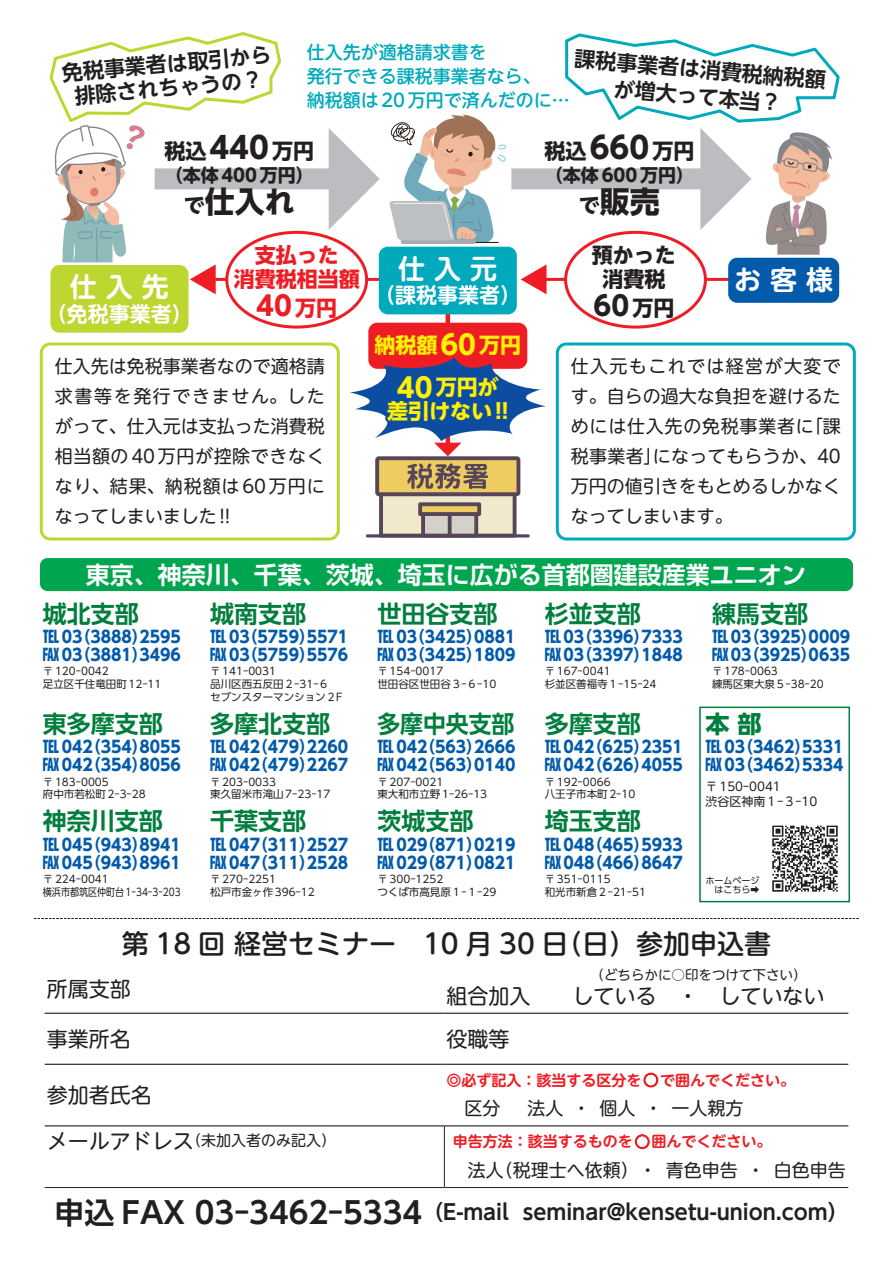
<style>
.page{position:relative;width:893px;height:1263px;background:#fff}
.page>*{position:absolute;margin:0;border:0;box-sizing:border-box;transform-origin:0 0}
.t1{font:700 30px "UD Shin Go NT Pr 6 N";color:#231f20}
.t2{font:500 27px "UD Shin M Go Pr 6";color:#231f20}
.t3{font:700 27px "UD Shin M Go Pr 6 N De";color:#fff}
.t4{font:700 27px "UD Shin Go NT Pr 6 N";color:#ee1d23}
.t5{font:700 27px "UD Shin Go NT Pr 6 N";color:#231f20}
.t6{font:700 24px "UD Shin Go Pr 6 N De";color:#007e3d}
.t7{font:700 24px "Shin Go Pro De";color:#fff}
.t8{font:700 24px "UD Shin Go Pr 6 N De";color:#007e3d;scale:.95 1}
.t9{font:700 24px "UD Shin Go Pr 6 N";color:#007e3d}
.t10{font:700 21.15px "UD Shin Go Pro De";color:#231f20}
.t11{font:700 21px/24px "UD Shin Go NT Pr 6 N De";color:#231f20;text-align:center}
.t12{font:21px "UD Shin M Go Pr 6";color:#231f20}
.t13{font:700 21px/24px "UD Shin Go NT Pr 6 N";color:#231f20;text-align:center}
.t14{font:700 21px/42px "UD Shin Go NT Pr 6 N";color:#fff101;text-align:center}
.t15{font:700 21px "UD Shin M Go Pr 6 N De";color:#fff}
.t16{font:700 21px/24px "UD Shin Go NT Pr 6 N";color:#ee1d23;text-align:center}
.t17{font:18px/30px "UD Shin M Go Pr 6 N";color:#231f20;text-align:justify}
.t18{font:500 18px/24px "UD Shin M Go Pr 6 N";color:#00aabc}
.t19{font:18px "UD Shin M Go Pr 6";color:#231f20}
.t20{font:700 18px "UD Shin Go NT Pr 6 N";color:#231f20}
.t21{font:700 16.5px/18px "UD Shin Go Pr 6 N";color:#015aaa}
.t22{font:700 15px "UD Shin M Go Pr 6 De";color:#ee1d23}
.t23{font:15px "UD Shin M Go Pr 6";color:#231f20}
.t24{font:13.5px "UD Shin M Go Pr 6";color:#231f20}
.t25{font:12px/15px "UD Shin Go Pr 6 N";color:#231f20}
.t26{font:10.5px/12.8px "UD Shin Go Pr 6 N";color:#231f20}
.t27{font:9px/9px "UD Shin Go Pr 6 N";color:#231f20;text-align:right}
.s1{font-size:30px}
.s2{font-size:21px}
.s3{font-size:27px}
.s4{font-size:29.85px}
</style>
<div class="page">
<div style="left:40px;top:558px;width:813px;height:33px;background:#00a54f;border-radius:8px"></div>
<div style="left:699px;top:706px;width:151px;height:196px;border:2px solid #007e3d"></div>
<img style="left:772px;top:825px;width:66px;height:67px">
<hr style="left:45px;top:1013px;width:399px;height:1px;background:#000">
<hr style="left:444px;top:1013px;width:404px;height:1px;background:#000">
<hr style="left:45px;top:1064px;width:399px;height:1px;background:#000">
<hr style="left:444px;top:1064px;width:404px;height:1px;background:#000">
<hr style="left:45px;top:1125px;width:399px;height:1px;background:#000">
<hr style="left:444px;top:1125px;width:404px;height:1px;background:#000">
<hr style="left:45px;top:1187px;width:399px;height:1px;background:#231f20">
<hr style="left:444px;top:1187px;width:404px;height:1px;background:#231f20">
<hr style="left:444px;top:1126px;width:1px;height:61px;background:#231f20">
<svg style="left:34px;top:918px;width:825px;height:1px"></svg>
<hr style="left:542px;top:278px;width:198px;height:3px;background:#ee1d23">
<div style="left:225px;top:231px;width:143px;height:98px;border:3px solid #ee1d23;border-radius:50%"></div>
<div style="left:566px;top:232px;width:139px;height:95px;background:#fff;border-radius:50%"></div>
<div style="left:564px;top:231px;width:143px;height:98px;border:3px solid #ee1d23;border-radius:50%"></div>
<div style="left:155px;top:168px;width:180px;height:21px;background:#bcbdc0"></div>
<div style="left:511px;top:168px;width:196px;height:21px;background:#bcbdc0"></div>
<div style="left:40px;top:342px;width:300px;height:198px;border:3px solid #bed630;border-radius:9px"></div>
<div style="left:556px;top:342px;width:300px;height:198px;border:3px solid #00aabc;border-radius:9px"></div>
<div style="left:50px;top:265px;width:138px;height:68px;background:#bed630;border-radius:9px"></div>
<div style="left:728px;top:258px;width:111px;height:45px;background:#015aaa;border-radius:9px"></div>
<svg style="left:329px;top:115px;width:218px;height:422px"></svg>
<div style="left:494px;top:400px;width:9px;height:16px;border:4px solid #0d4da1"></div>
<div style="left:495px;top:414px;width:8px;height:7px;border:4px solid #0d4da1"></div>
<div style="left:501px;top:400px;width:8px;height:16px;border:4px solid #0d4da1"></div>
<div style="left:501px;top:414px;width:8px;height:7px;border:4px solid #0d4da1"></div>
<svg style="left:49px;top:32px;width:234px;height:262px"></svg>
<svg style="left:564px;top:33px;width:276px;height:222px"></svg>
<p class="t18" style="left:307px;top:39px;width:265px">仕入先が適格請求書を<br>発行できる課税事業者なら、<br>納税額は 20万円で済んだのに…</p>
<p class="t11" style="left:61px;top:60px;width:211px;rotate:-5deg">免税事業者は取引から排除されちゃうの？</p>
<p class="t11" style="left:576px;top:44px;width:253px;line-height:27px;rotate:5deg">課税事業者は消費税納税額が増大って本当？</p>
<p class="t13" style="left:164px;top:139px;width:151px">税込<span class="s1">440</span>万円</p>
<p class="t20" style="left:165px;top:160px;width:151px">（本体400万円）</p>
<h1 class="t1" style="left:184px;top:177px;width:112px"><span class="s2">で</span>仕入れ</h1>
<h2 class="t3" style="left:70px;top:264px;width:100px">仕 入 先</h2>
<p class="t15" style="left:46px;top:296px;width:148px">（免税事業者）</p>
<p class="t16" style="left:234px;top:242px;width:127px">支払った<br>消費税相当額</p>
<h2 class="t4" style="left:256px;top:284px;width:82px">40<span class="s2">万円</span></h2>
<p class="t17" style="left:55px;top:350px;width:272px">仕入先は免税事業者なので適格請求書等を発行できません。したがって、仕入元は支払った消費税相当額の 40万円が控除できなくなり、結果、納税額は60万円になってしまいました !!</p>
<h2 class="t3" style="left:398px;top:245px;width:100px">仕 入 元</h2>
<p class="t15" style="left:374px;top:277px;width:148px">（課税事業者）</p>
<p class="t14" style="left:374px;top:324px;width:148px">納税額<span class="s3">60</span>万円<br><span class="s3">40</span>万円が</p>
<p class="t14" style="left:387px;top:390px;width:123px">差引けない!!</p>
<p class="t13" style="left:545px;top:139px;width:151px">税込<span class="s1">660</span>万円</p>
<p class="t20" style="left:545px;top:160px;width:151px">（本体600万円）</p>
<h1 class="t1" style="left:579px;top:177px;width:82px"><span class="s2">で</span>販売</h1>
<p class="t13" style="left:592px;top:242px;width:85px">預かった消費税</p>
<h2 class="t5" style="left:594px;top:284px;width:82px">60<span class="s2">万円</span></h2>
<h2 class="t3" style="left:734px;top:256px;width:100px">お 客 様</h2>
<p class="t17" style="left:571px;top:350px;width:272px">仕入元もこれでは経営が大変です。自らの過大な負担を避けるためには仕入先の免税事業者に「課税事業者」になってもらうか、40万円の値引きをもとめるしかなくなってしまいます。</p>
<h3 class="t7" style="left:86px;top:555px;width:722px">東京、神奈川、千葉、茨城、埼玉に広がる首都圏建設産業ユニオン</h3>
<h3 class="t6" style="left:43px;top:594px;width:98px">城北支部</h3>
<p class="t21" style="left:43px;top:627px;width:140px">ＴＥＬ03（3888）2595 ℻03（3881）3496</p>
<p class="t26" style="left:43px;top:665px;width:120px">〒 120-0042<br>足立区千住竜田町 12-11</p>
<h3 class="t6" style="left:43px;top:704px;width:122px">東多摩支部</h3>
<p class="t21" style="left:43px;top:738px;width:140px">ＴＥＬ042（354）8055 ℻042（354）8056</p>
<p class="t26" style="left:43px;top:775px;width:104px">〒 183-0005<br>府中市若松町 2-3-28</p>
<h3 class="t6" style="left:43px;top:802px;width:122px">神奈川支部</h3>
<p class="t21" style="left:43px;top:835px;width:140px">ＴＥＬ045（943）8941 ℻045（943）8961</p>
<p class="t26" style="left:43px;top:872px;width:139px">〒 224-0041<br>横浜市都筑区仲町台 1-34-3-203</p>
<h3 class="t6" style="left:210px;top:594px;width:97px">城南支部</h3>
<p class="t21" style="left:210px;top:627px;width:140px">ＴＥＬ03（5759）5571 ℻03（5759）5576</p>
<p class="t26" style="left:210px;top:665px;width:134px">〒 141-0031<br>品川区西五反田２-31-６<br>セブンスターマンション２F</p>
<h3 class="t6" style="left:210px;top:704px;width:121px">多摩北支部</h3>
<p class="t21" style="left:210px;top:738px;width:140px">ＴＥＬ042（479）2260 ℻042（479）2267</p>
<p class="t26" style="left:210px;top:775px;width:122px">〒 203-0033<br>東久留米市滝山 7-23-17</p>
<h3 class="t6" style="left:210px;top:802px;width:97px">千葉支部</h3>
<p class="t21" style="left:210px;top:835px;width:140px">ＴＥＬ047（311）2527 ℻047（311）2528</p>
<p class="t26" style="left:210px;top:872px;width:106px">〒 270-2251<br>松戸市金ヶ作 396-12</p>
<h3 class="t6" style="left:545px;top:594px;width:97px">杉並支部</h3>
<p class="t21" style="left:545px;top:627px;width:140px">ＴＥＬ03（3396）7333 ℻03（3397）1848</p>
<p class="t26" style="left:545px;top:665px;width:113px">〒 167-0041<br>杉並区善福寺１-15-24</p>
<h3 class="t6" style="left:377px;top:594px;width:122px">世田谷支部</h3>
<p class="t21" style="left:377px;top:627px;width:140px">ＴＥＬ03（3425）0881 ℻03（3425）1809</p>
<p class="t26" style="left:377px;top:665px;width:120px">〒 154-0017<br>世田谷区世田谷３-６-10</p>
<h3 class="t8" style="left:377px;top:704px;width:146px">多摩中央支部</h3>
<p class="t21" style="left:377px;top:738px;width:140px">ＴＥＬ042（563）2666 ℻042（563）0140</p>
<p class="t26" style="left:377px;top:775px;width:111px">〒 207-0021<br>東大和市立野 1-26-13</p>
<h3 class="t6" style="left:377px;top:802px;width:98px">茨城支部</h3>
<p class="t21" style="left:377px;top:835px;width:140px">ＴＥＬ029（871）0219 ℻029（871）0821</p>
<p class="t26" style="left:377px;top:872px;width:120px">〒 300-1252<br>つくば市高見原１-１-29</p>
<h3 class="t6" style="left:712px;top:594px;width:98px">練馬支部</h3>
<p class="t21" style="left:712px;top:627px;width:140px">ＴＥＬ03（3925）0009 ℻03（3925）0635</p>
<p class="t26" style="left:712px;top:665px;width:113px">〒 178-0063<br>練馬区東大泉５-38-20</p>
<h3 class="t6" style="left:545px;top:704px;width:97px">多摩支部</h3>
<p class="t21" style="left:545px;top:738px;width:140px">ＴＥＬ042（625）2351 ℻042（626）4055</p>
<p class="t26" style="left:545px;top:775px;width:92px">〒 192-0066<br>八王子市本町 2-10</p>
<h3 class="t6" style="left:545px;top:802px;width:97px">埼玉支部</h3>
<p class="t21" style="left:545px;top:835px;width:140px">ＴＥＬ048（465）5933 ℻048（466）8647</p>
<p class="t26" style="left:545px;top:872px;width:103px">〒 351-0115<br>和光市新倉２-21-51</p>
<h3 class="t9" style="left:706px;top:704px;width:57px">本 部</h3>
<p class="t21" style="left:706px;top:738px;width:140px">ＴＥＬ03（3462）5331 ℻03（3462）5334</p>
<p class="t25" style="left:706px;top:779px;width:113px">〒 150-0041<br>渋谷区神南１-３-10</p>
<p class="t27" style="left:706px;top:876px;width:55px">ホームページはこちら➡</p>
<h2 class="t2" style="left:122px;top:921px;width:651px">第 18 回 経営セミナー　10 月 30 日（日）参加申込書</h2>
<p class="t24" style="left:590px;top:963px;width:218px">（どちらかに○印をつけて下さい）</p>
<p class="t12" style="left:47px;top:971px;width:85px">所属支部</p>
<p class="t12" style="left:446px;top:979px;width:379px">組合加入　　している　・　していない</p>
<p class="t12" style="left:47px;top:1021px;width:85px">事業所名</p>
<p class="t12" style="left:446px;top:1021px;width:64px">役職等</p>
<p class="t12" style="left:47px;top:1078px;width:106px">参加者氏名</p>
<p class="t22" style="left:446px;top:1067px;width:350px">◦必ず記入：該当する区分を○で囲んでください。</p>
<p class="t19" style="left:464px;top:1094px;width:280px">区分　法人・個人・一人親方</p>
<p class="t23" style="left:47px;top:1128px;width:291px"><span class="s2">メールアドレス</span>（未加入者のみ記入）</p>
<p class="t22" style="left:453px;top:1129px;width:320px">申告方法：該当するものを○囲んでください。</p>
<p class="t19" style="left:468px;top:1155px;width:379px">法人（税理士へ依頼）・青色申告・白色申告</p>
<p class="t10" style="left:55px;top:1195px;width:796px"><span class="s4">申込 FAX 03-3462-5334</span>（E-mail seminar@kensetu-union.com）</p>
</div>
